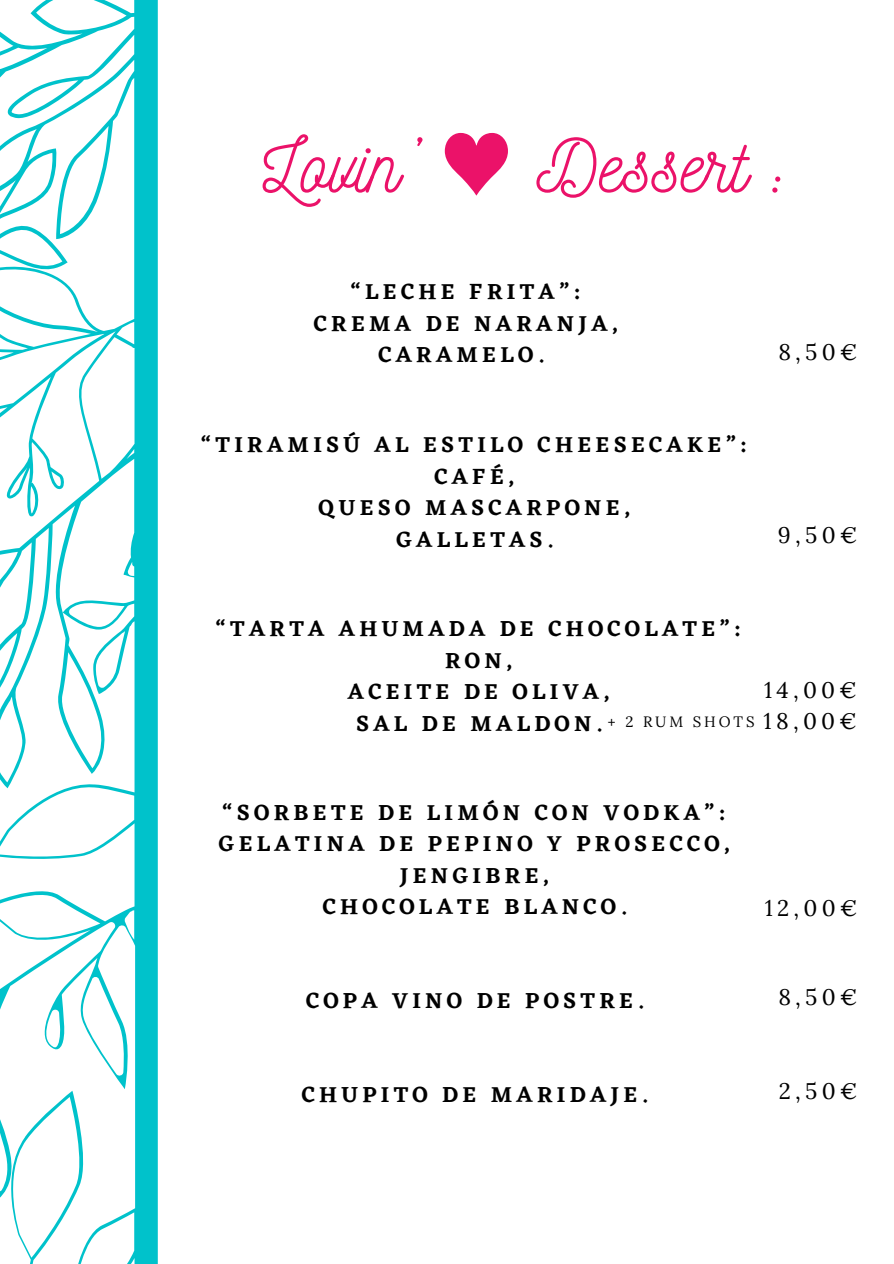
<style>
.page{position:relative;width:894px;height:1264px;background:#fff}
.page>*{position:absolute;margin:0;border:0;box-sizing:border-box;transform-origin:0 0}
.t1{font:75px "Nickainley";color:#eb1269}
.t2{font:600 22.5px/31.5px "Eczar";letter-spacing:.19em;color:#000;text-align:center}
.t3{font:22.5px "Lora";letter-spacing:.19em;color:#000}
.t4{font:15px "Lora";letter-spacing:.19em;color:#000}
.s1{font-family:"Noto Sans CJ Ksc"}
</style>
<div class="page">
<svg style="left:0;top:0;width:158px;height:1263px"></svg>
<p class="t1" style="left:262px;top:118px;width:528px">Lovin’ <span class="s1">♥️</span> Dessert :</p>
<h1 class="t2" style="left:314px;top:275px;width:306px">“LECHE FRITA”:<br>CREMA DE NARANJA,<br>CARAMELO.</h1>
<h3 class="t2" style="left:201px;top:428px;width:548px">“TIRAMISÚ AL ESTILO CHEESECAKE”:<br>CAFÉ,<br>QUESO MASCARPONE,<br>GALLETAS.</h3>
<h2 class="t3" style="left:778px;top:337px;width:80px">8,50€</h2>
<h2 class="t3" style="left:777px;top:521px;width:81px">9,50€</h2>
<h3 class="t2" style="left:216px;top:612px;width:527px">“TARTA AHUMADA DE CHOCOLATE”:<br>RON,<br>ACEITE DE OLIVA,<br>SAL DE MALDON.</h3>
<h2 class="t3" style="left:763px;top:675px;width:94px">14,00€</h2>
<h3 class="t4" style="left:607px;top:712px;width:148px">+ 2 RUM SHOTS</h3>
<h2 class="t3" style="left:763px;top:706px;width:94px">18,00€</h2>
<h3 class="t2" style="left:219px;top:796px;width:513px">“SORBETE DE LIMÓN CON VODKA”:<br>GELATINA DE PEPINO Y PROSECCO,<br>JENGIBRE,<br>CHOCOLATE BLANCO.</h3>
<h3 class="t3" style="left:764px;top:892px;width:94px">12,00€</h3>
<h3 class="t2" style="left:306px;top:984px;width:338px">COPA VINO DE POSTRE.</h3>
<h2 class="t3" style="left:778px;top:982px;width:80px">8,50€</h2>
<p class="t2" style="left:302px;top:1078px;width:347px">CHUPITO DE MARIDAJE.</p>
<h2 class="t3" style="left:778px;top:1075px;width:80px">2,50€</h2>
</div>
